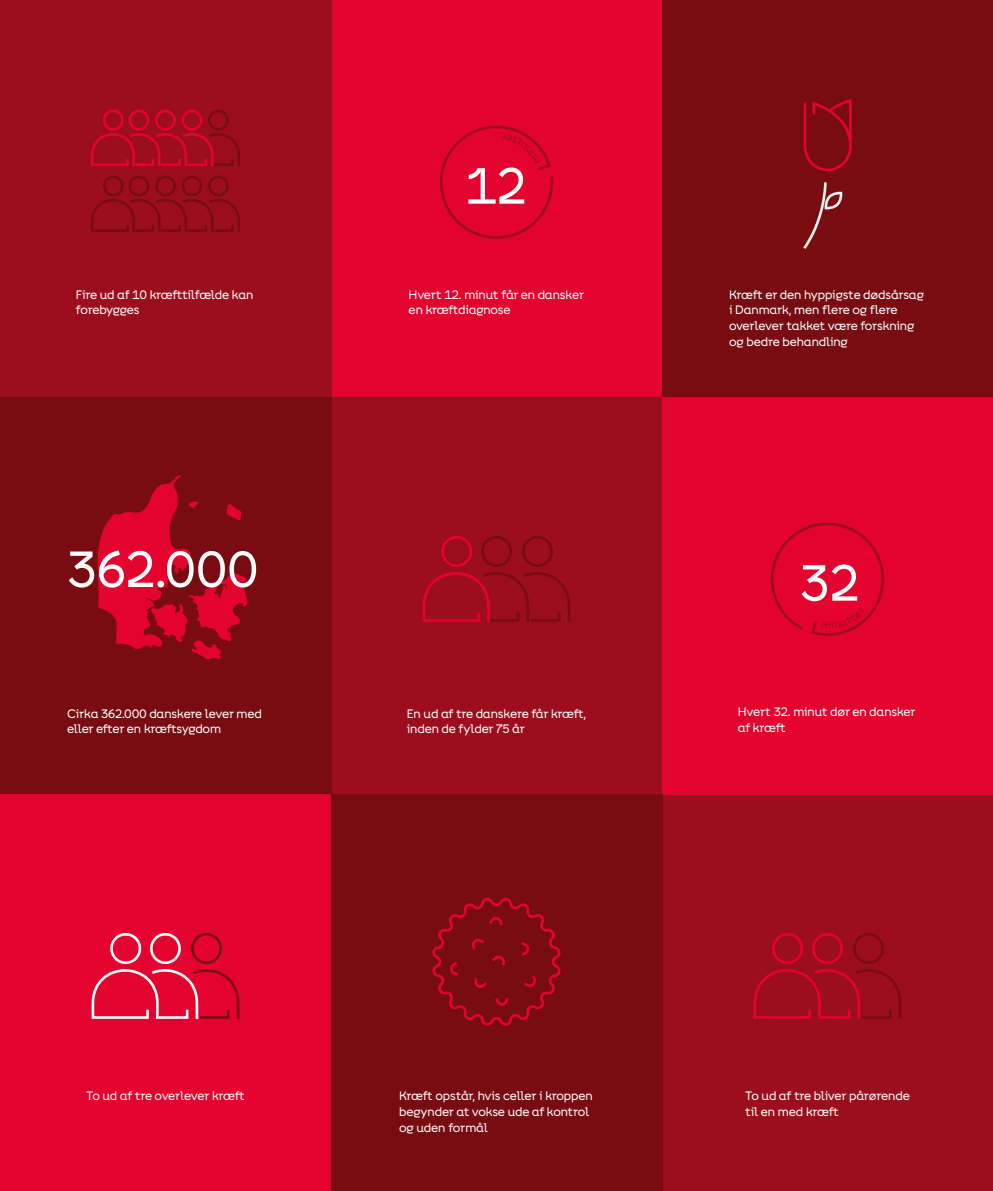
<style>
.page{position:relative;width:993px;height:1191px;background:#fff}
.page>*{position:absolute;margin:0;border:0;box-sizing:border-box;transform-origin:0 0}
.t1{font:50.75px "Fighter Overskrift";letter-spacing:-.01em;color:#fff}
.t2{font:12.25px/15.8px "Fighter Overskrift";letter-spacing:-.02em;color:#fff}
.t3{font:12.25px "Fighter Overskrift";letter-spacing:-.04em;color:#fff}
.t4{font:10.5px "Fighter Overskrift";color:#9d0e1c}
</style>
<div class="page">
<div style="left:661px;top:794px;width:331px;height:397px;background:#9d0e1c"></div>
<div style="left:661px;top:397px;width:331px;height:397px;background:#e4032e"></div>
<div style="left:331px;top:0;width:330px;height:397px;background:#e4032e"></div>
<div style="left:0;top:0;width:331px;height:397px;background:#9d0e1c"></div>
<div style="left:331px;top:397px;width:330px;height:397px;background:#9d0e1c"></div>
<div style="left:661px;top:0;width:331px;height:397px;background:#780c10"></div>
<div style="left:0;top:397px;width:331px;height:397px;background:#780c10"></div>
<div style="left:0;top:794px;width:331px;height:397px;background:#e4032e"></div>
<div style="left:331px;top:794px;width:330px;height:397px;background:#780c10"></div>
<svg style="left:432px;top:897px;width:129px;height:129px"></svg>
<svg style="left:803px;top:182px;width:40px;height:67px"></svg>
<svg style="left:803px;top:99px;width:49px;height:73px"></svg>
<svg style="left:90px;top:109px;width:150px;height:123px"></svg>
<svg style="left:422px;top:536px;width:149px;height:86px"></svg>
<svg style="left:753px;top:933px;width:149px;height:86px"></svg>
<svg style="left:91px;top:933px;width:149px;height:86px"></svg>
<svg style="left:97px;top:475px;width:150px;height:183px"></svg>
<svg style="left:440px;top:125px;width:113px;height:114px"></svg>
<svg style="left:771px;top:522px;width:114px;height:114px"></svg>
<h1 class="t1" style="left:465px;top:156px;width:62px">12</h1>
<p class="t2" style="left:76px;top:286px;width:179px">Fire ud af 10 kræfttilfælde kan forebygges</p>
<p class="t2" style="left:408px;top:286px;width:177px">Hvert 12. minut får en dansker en kræftdiagnose</p>
<h1 class="t1" style="left:67px;top:539px;width:193px">362.000</h1>
<p class="t2" style="left:67px;top:705px;width:196px">Cirka 362.000 danskere lever med eller efter en kræftsygdom</p>
<p class="t2" style="left:407px;top:705px;width:181px">En ud af tre danskere får kræft, inden de fylder 75 år</p>
<p class="t2" style="left:728px;top:286px;width:196px">Kræft er den hyppigste dødsårsag i Danmark, men flere og flere overlever takket være forskning og bedre behandling</p>
<h1 class="t1" style="left:799px;top:553px;width:61px">32</h1>
<p class="t4" style="left:820px;top:618px;width:11px">m</p>
<p class="t2" style="left:737px;top:704px;width:179px">Hvert 32. minut dør en dansker af kræft</p>
<p class="t3" style="left:86px;top:1088px;width:160px">To ud af tre overlever kræft</p>
<p class="t2" style="left:399px;top:1088px;width:195px">Kræft opstår, hvis celler i kroppen begynder at vokse ude af kontrol og uden formål</p>
<p class="t2" style="left:745px;top:1088px;width:166px">To ud af tre bliver pårørende til en med kræft</p>
</div>
